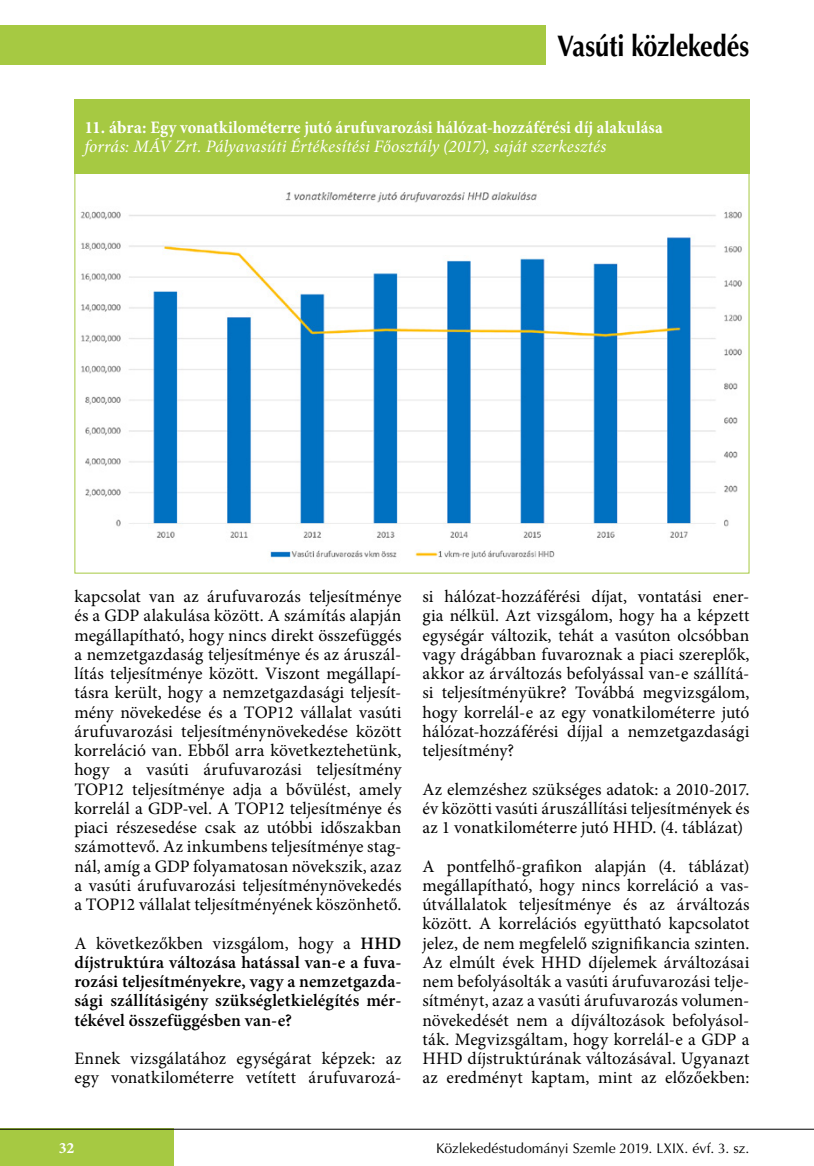
<style>
.page{position:relative;width:814px;height:1166px;background:#fff}
.page>*{position:absolute;margin:0;border:0;box-sizing:border-box;transform-origin:0 0}
.t1{font:700 29.75px "Optima CE";letter-spacing:-.005em;color:#000;scale:.85 1}
.t2{font:17.5px/19.2px "Minion Pro";letter-spacing:.005em;color:#000;text-align:justify}
.t3{font:600 17.5px/19.2px "Minion Pro";letter-spacing:.005em;color:#000;text-align:justify}
.t4{font:700 17.5px/19.2px "Minion Pro";letter-spacing:.005em;color:#fff}
.t5{font:700 15.75px "Minion Pro";color:#fff}
.t6{font:14px "Optima CE";letter-spacing:-.005em;color:#000}
.s1{font-weight:400;font-style:italic}
.s2{font-weight:400}
</style>
<div class="page">
<div style="left:0;top:25px;width:546px;height:39px;background:#a6c942"></div>
<div style="left:0;top:1129px;width:174px;height:37px;background:#a6c942"></div>
<hr style="left:0;top:1129px;width:814px;height:1px;background:#000">
<img style="left:80px;top:192px;width:662px;height:367px">
<div style="left:74px;top:99px;width:675px;height:75px;background:#a6c942"></div>
<h1 class="t1" style="left:557px;top:27px;width:228px">Vasúti közlekedés</h1>
<p class="t4" style="left:84px;top:118px;width:580px">11. ábra: Egy vonatkilométerre jutó árufuvarozási hálózat-hozzáférési díj alakulása <span class="s1">forrás: MÁV Zrt. Pályavasúti Értékesítési Főosztály (2017), saját szerkesztés</span></p>
<p class="t2" style="left:74px;top:587px;width:328px">kapcsolat van az árufuvarozás teljesítménye és a GDP alakulása között. A számítás alapján megállapítható, hogy nincs direkt összefüggés a nemzetgazdaság teljesítménye és az áruszál&shy;lítás teljesítménye között. Viszont megállapí&shy;tásra került, hogy a nemzetgazdasági teljesít&shy;mény növekedése és a TOP12 vállalat vasúti árufuvarozási teljesítménynövekedése között korreláció van. Ebből arra következtehetünk, hogy a vasúti árufuvarozási teljesítmény TOP12 teljesítménye adja a bővülést, amely korrelál a GDP-vel. A TOP12 teljesítménye és piaci részesedése csak az utóbbi időszakban számottevő. Az inkumbens teljesítménye stag&shy;nál, amíg a GDP folyamatosan növekszik, azaz a vasúti árufuvarozási teljesítménynövekedés a TOP12 vállalat teljesítményének köszönhető.</p>
<p class="t3" style="left:74px;top:933px;width:328px"><span class="s2">A következőkben vizsgálom, hogy a</span> HHD díjstruktúra változása hatással van-e a fuva&shy;rozási teljesítményekre, vagy a nemzetgazda&shy;sági szállításigény szükségletkielégítés mér&shy;tékével összefüggésben van-e?</p>
<p class="t2" style="left:74px;top:1049px;width:328px">Ennek vizsgálatához egységárat képzek: az egy vonatkilométerre vetített árufuvarozá-</p>
<p class="t2" style="left:422px;top:587px;width:328px">si hálózat-hozzáférési díjat, vontatási ener&shy;gia nélkül. Azt vizsgálom, hogy ha a képzett egységár változik, tehát a vasúton olcsóbban vagy drágábban fuvaroznak a piaci szereplők, akkor az árváltozás befolyással van-e szállítá&shy;si teljesítményükre? Továbbá megvizsgálom, hogy korrelál-e az egy vonatkilométerre jutó hálózat-hozzáférési díjjal a nemzetgazdasági teljesítmény?</p>
<p class="t2" style="left:422px;top:779px;width:328px">Az elemzéshez szükséges adatok: a 2010-2017. év közötti vasúti áruszállítási teljesítmények és az 1 vonatkilométerre jutó HHD. (4. táblázat)</p>
<p class="t2" style="left:422px;top:856px;width:328px">A pontfelhő-grafikon alapján (4. táblázat) megállapítható, hogy nincs korreláció a vas&shy;útvállalatok teljesítménye és az árváltozás között. A korrelációs együttható kapcsolatot jelez, de nem megfelelő szignifikancia szinten.<br>Az elmúlt évek HHD díjelemek árváltozásai nem befolyásolták a vasúti árufuvarozási telje&shy;sítményt, azaz a vasúti árufuvarozás volumen&shy;növekedését nem a díjváltozások befolyásol&shy;ták. Megvizsgáltam, hogy korrelál-e a GDP a HHD díjstruktúrának változásával. Ugyanazt az eredményt kaptam, mint az előzőekben:</p>
<p class="t5" style="left:59px;top:1137px;width:17px">32</p>
<p class="t6" style="left:436px;top:1139px;width:315px">Közlekedéstudományi Szemle 2019. LXIX. évf. 3. sz.</p>
</div>
